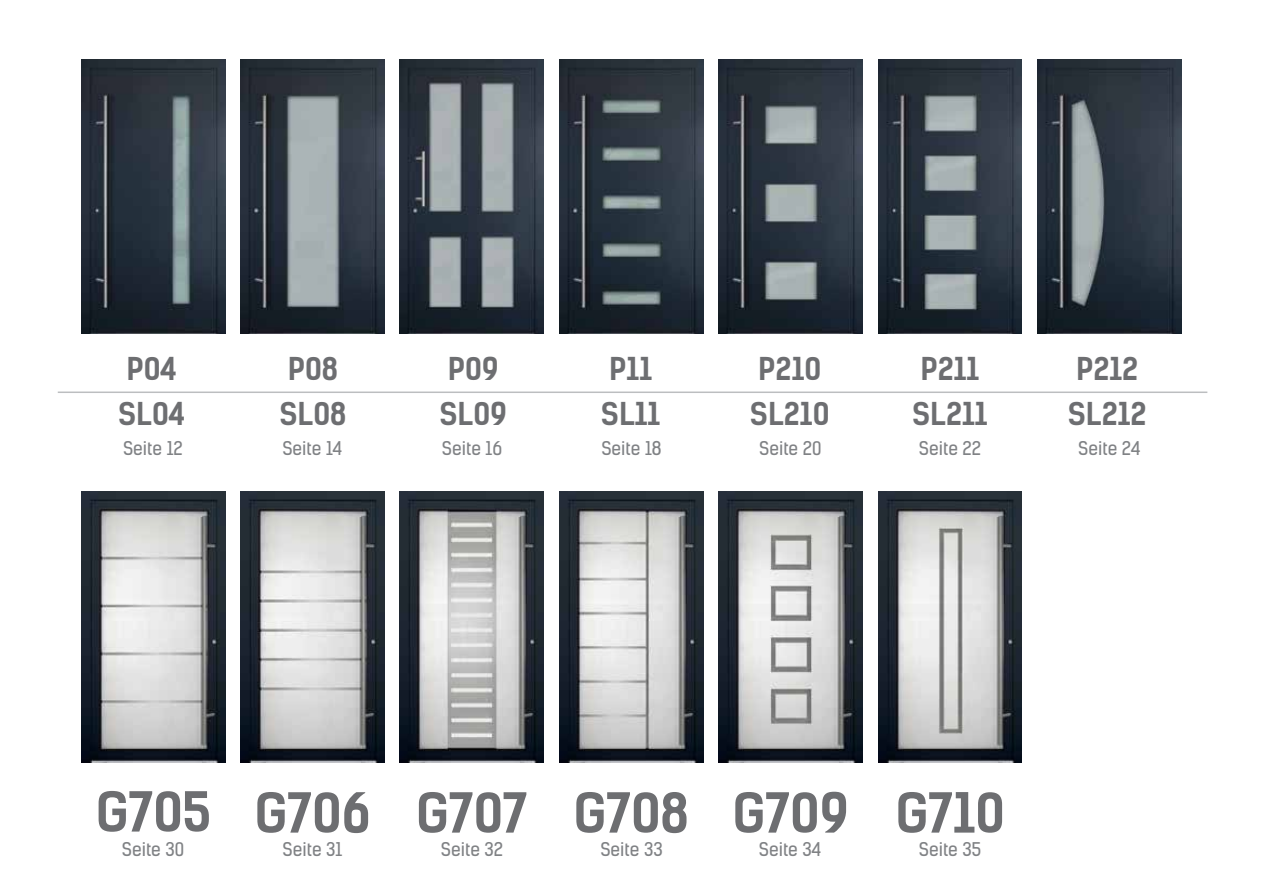
<style>
.page{position:relative;width:1263px;height:893px;background:#fff}
.page>*{position:absolute;margin:0;border:0;box-sizing:border-box;transform-origin:0 0}
.t1{font:700 52.5px "Kelson Sans";color:#6d6e71}
.t2{font:700 30px/45px "Kelson Sans";color:#6d6e71}
.t3{font:18px "Kelson Sans";color:#808285}
</style>
<div class="page">
<img style="left:241px;top:60px;width:144px;height:274px">
<img style="left:81px;top:60px;width:144px;height:274px">
<img style="left:241px;top:491px;width:144px;height:271px">
<img style="left:81px;top:491px;width:144px;height:271px">
<img style="left:400px;top:60px;width:144px;height:274px">
<img style="left:559px;top:60px;width:144px;height:274px">
<img style="left:719px;top:60px;width:143px;height:274px">
<img style="left:878px;top:60px;width:144px;height:274px">
<img style="left:1037px;top:60px;width:144px;height:274px">
<img style="left:400px;top:491px;width:144px;height:271px">
<img style="left:559px;top:491px;width:144px;height:271px">
<img style="left:719px;top:491px;width:143px;height:271px">
<img style="left:878px;top:491px;width:144px;height:271px">
<hr style="left:58px;top:391px;width:1149px;height:2px;background:#bcbec0">
<h2 class="t2" style="left:439px;top:346px;width:69px">P09<br>SL09</h2>
<h2 class="t2" style="left:912px;top:346px;width:77px">P211<br>SL211</h2>
<h2 class="t2" style="left:118px;top:346px;width:69px">P04<br>SL04</h2>
<h2 class="t2" style="left:279px;top:346px;width:69px">P08<br>SL08</h2>
<h2 class="t2" style="left:750px;top:346px;width:81px">P210<br>SL210</h2>
<h2 class="t2" style="left:601px;top:346px;width:61px">P11<br>SL11</h2>
<h2 class="t2" style="left:1068px;top:346px;width:80px">P212<br>SL212</h2>
<p class="t3" style="left:123px;top:437px;width:61px">Seite 12</p>
<p class="t3" style="left:282px;top:437px;width:62px">Seite 14</p>
<p class="t3" style="left:442px;top:437px;width:62px">Seite 16</p>
<p class="t3" style="left:601px;top:437px;width:62px">Seite 18</p>
<p class="t3" style="left:759px;top:437px;width:64px">Seite 20</p>
<p class="t3" style="left:919px;top:437px;width:64px">Seite 22</p>
<p class="t3" style="left:1078px;top:437px;width:64px">Seite 24</p>
<h1 class="t1" style="left:96px;top:781px;width:910px">G705 G706 G707 G708 G709 G710</h1>
<p class="t3" style="left:122px;top:838px;width:64px">Seite 30</p>
<p class="t3" style="left:283px;top:838px;width:61px">Seite 31</p>
<p class="t3" style="left:441px;top:838px;width:64px">Seite 32</p>
<p class="t3" style="left:600px;top:838px;width:64px">Seite 33</p>
<p class="t3" style="left:759px;top:838px;width:64px">Seite 34</p>
<p class="t3" style="left:919px;top:838px;width:64px">Seite 35</p>
</div>
